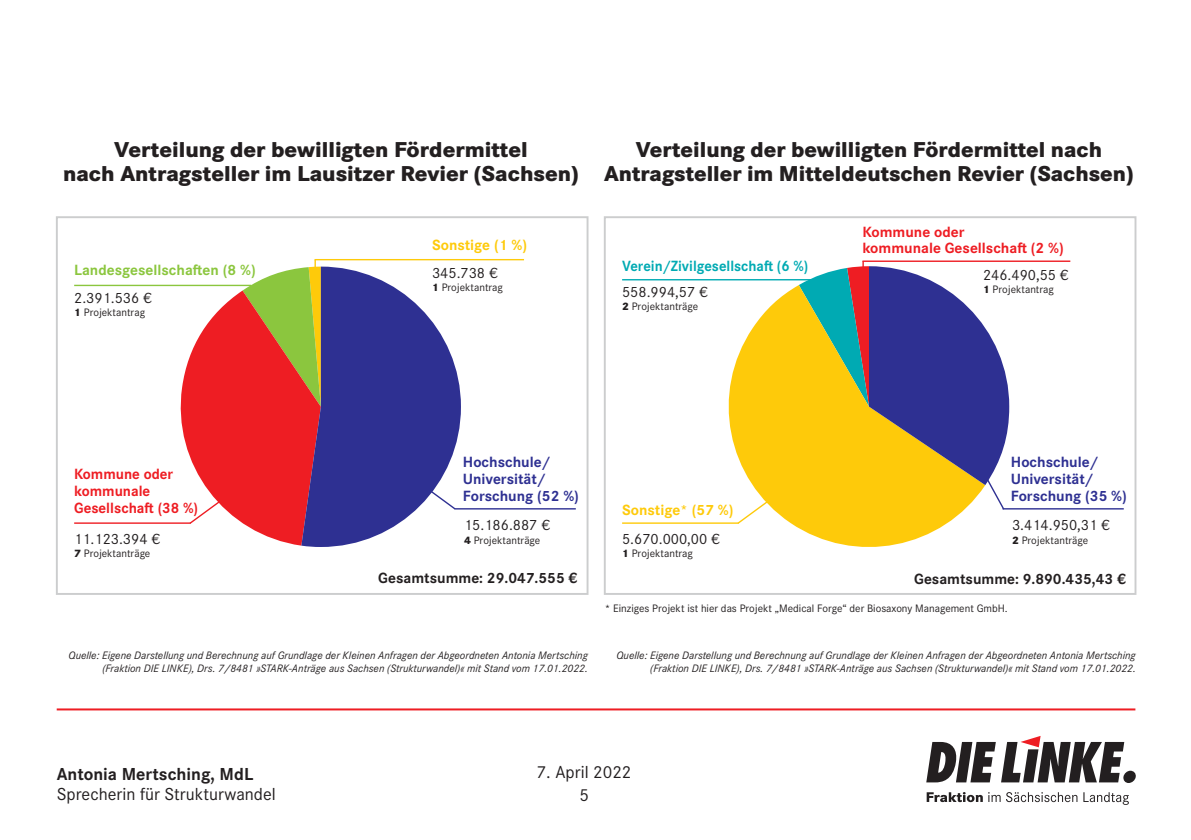
<style>
.page{position:relative;width:1191px;height:840px;background:#fff}
.page>*{position:absolute;margin:0;border:0;box-sizing:border-box;transform-origin:0 0}
.t1{font:800 22.4px/23.8px "Corporate S";color:#231f20;text-align:center}
.t2{font:18px/22.8px "Corporate S Pro";color:#231f20;text-align:center}
.t3{font:700 18px "Corporate S Pro";color:#231f20}
.t4{font:15.4px "Corporate S Pro";color:#231f20}
.t5{font:700 15.4px/16.8px "Corporate S Pro";color:#2e3092}
.t6{font:700 15.4px/16.8px "Corporate S Pro";color:#ee1d23}
.t7{font:700 15.4px "Corporate S Pro";color:#231f20}
.t8{font:700 15.4px "Corporate S Pro";color:#00aab3;scale:.95 1}
.t9{font:700 15.4px "Corporate S Pro";color:#feca0a}
.t10{font:700 15.4px "Corporate S Pro";color:#8bc63e}
.t11{font:italic 11.2px/13.4px "Corporate S Pro";color:#231f20;text-align:right}
.t12{font:11.2px "Corporate S Pro";color:#231f20}
.s1{font-weight:800}
</style>
<div class="page">
<svg style="left:926px;top:736px;width:210px;height:46px"></svg>
<svg style="left:926px;top:792px;width:56px;height:9px"></svg>
<svg style="left:988px;top:792px;width:12px;height:9px"></svg>
<svg style="left:1006px;top:792px;width:71px;height:9px"></svg>
<svg style="left:1083px;top:792px;width:46px;height:12px"></svg>
<hr style="left:57px;top:708px;width:1078px;height:2px;background:#ee1d23">
<div style="left:604px;top:216px;width:532px;height:378px;border:2px solid #a4a7a8"></div>
<hr style="left:1002px;top:508px;width:121px;height:1px;background:#2e3092">
<hr style="left:622px;top:522px;width:116px;height:1px;background:#feca0a">
<hr style="left:622px;top:279px;width:193px;height:1px;background:#00aab3">
<hr style="left:862px;top:260px;width:208px;height:2px;background:#ee1d23">
<svg style="left:709px;top:285px;width:254px;height:262px;fill:#feca0a"></svg>
<svg style="left:799px;top:261px;width:210px;height:250px;background:#978a6e"></svg>
<div style="left:56px;top:216px;width:532px;height:378px;border:2px solid #a4a7a8"></div>
<hr style="left:454px;top:508px;width:122px;height:1px;background:#2e3092">
<svg style="left:301px;top:266px;width:160px;height:280px;fill:#2e3092"></svg>
<hr style="left:74px;top:522px;width:117px;height:1px;background:#ee1d23">
<svg style="left:407px;top:473px;width:50px;height:37px"></svg>
<hr style="left:74px;top:284px;width:177px;height:2px;background:#8bc63e">
<hr style="left:314px;top:259px;width:210px;height:1px;background:#feca0a">
<svg style="left:171px;top:260px;width:150px;height:285px"></svg>
<h1 class="t1" style="left:63px;top:137px;width:517px">Verteilung der bewilligten Fördermittel<br>nach Antragsteller im Lausitzer Revier (Sachsen)</h1>
<h3 class="t10" style="left:74px;top:258px;width:183px">Landesgesellschaften (8 %)</h3>
<h3 class="t4" style="left:74px;top:286px;width:79px">2.391.536 €</h3>
<p class="t12" style="left:74px;top:304px;width:72px"><span class="s1">1</span> Projektantrag</p>
<h3 class="t9" style="left:432px;top:232px;width:96px">Sonstige (1 %)</h3>
<h3 class="t4" style="left:432px;top:261px;width:67px">345.738 €</h3>
<p class="t12" style="left:432px;top:279px;width:72px"><span class="s1">1</span> Projektantrag</p>
<h1 class="t1" style="left:604px;top:137px;width:531px">Verteilung der bewilligten Fördermittel nach<br>Antragsteller im Mitteldeutschen Revier (Sachsen)</h1>
<h3 class="t8" style="left:622px;top:254px;width:197px">Verein/Zivilgesellschaft (6 %)</h3>
<h3 class="t4" style="left:622px;top:280px;width:87px">558.994,57 €</h3>
<p class="t12" style="left:622px;top:298px;width:78px"><span class="s1">2</span> Projektanträge</p>
<h3 class="t6" style="left:862px;top:222px;width:203px">Kommune oder<br>kommunale Gesellschaft (2 %)</h3>
<h3 class="t4" style="left:983px;top:263px;width:87px">246.490,55 €</h3>
<p class="t12" style="left:983px;top:281px;width:72px"><span class="s1">1</span> Projektantrag</p>
<h3 class="t6" style="left:74px;top:464px;width:125px">Kommune oder kommunale<br>Gesellschaft (38 %)</h3>
<h3 class="t4" style="left:74px;top:527px;width:87px">11.123.394 €</h3>
<p class="t12" style="left:74px;top:545px;width:78px"><span class="s1">7</span> Projektanträge</p>
<h3 class="t5" style="left:463px;top:452px;width:118px">Hochschule/<br>Universität/<br>Forschung (52 %)</h3>
<h3 class="t4" style="left:464px;top:513px;width:87px">15.186.887 €</h3>
<p class="t12" style="left:464px;top:531px;width:78px"><span class="s1">4</span> Projektanträge</p>
<h3 class="t9" style="left:622px;top:497px;width:113px">Sonstige* (57 %)</h3>
<h3 class="t4" style="left:622px;top:527px;width:99px">5.670.000,00 €</h3>
<p class="t12" style="left:622px;top:545px;width:72px"><span class="s1">1</span> Projektantrag</p>
<h3 class="t5" style="left:1011px;top:452px;width:118px">Hochschule/<br>Universität/<br>Forschung (35 %)</h3>
<h3 class="t4" style="left:1012px;top:513px;width:99px">3.414.950,31 €</h3>
<p class="t12" style="left:1012px;top:531px;width:78px"><span class="s1">2</span> Projektanträge</p>
<h3 class="t7" style="left:378px;top:566px;width:201px">Gesamtsumme: 29.047.555 €</h3>
<h3 class="t7" style="left:914px;top:566px;width:213px">Gesamtsumme: 9.890.435,43 €</h3>
<p class="t12" style="left:605px;top:599px;width:404px">* Einziges Projekt ist hier das Projekt „Medical Forge“ der Biosaxony Management GmbH.</p>
<p class="t11" style="left:69px;top:647px;width:521px">Quelle: Eigene Darstellung und Berechnung auf Grundlage der Kleinen Anfragen der Abgeordneten Antonia Mertsching (Fraktion DIE LINKE), Drs. 7/8481 »STARK-Anträge aus Sachsen (Strukturwandel)« mit Stand vom 17.01.2022.</p>
<p class="t11" style="left:616px;top:647px;width:521px">Quelle: Eigene Darstellung und Berechnung auf Grundlage der Kleinen Anfragen der Abgeordneten Antonia Mertsching (Fraktion DIE LINKE), Drs. 7/8481 »STARK-Anträge aus Sachsen (Strukturwandel)« mit Stand vom 17.01.2022.</p>
<h2 class="t3" style="left:57px;top:759px;width:198px">Antonia Mertsching, MdL</h2>
<h2 class="t2" style="left:57px;top:780px;width:221px">Sprecherin für Strukturwandel</h2>
<h2 class="t2" style="left:537px;top:759px;width:96px">7. April 2022<br>5</h2>
</div>
